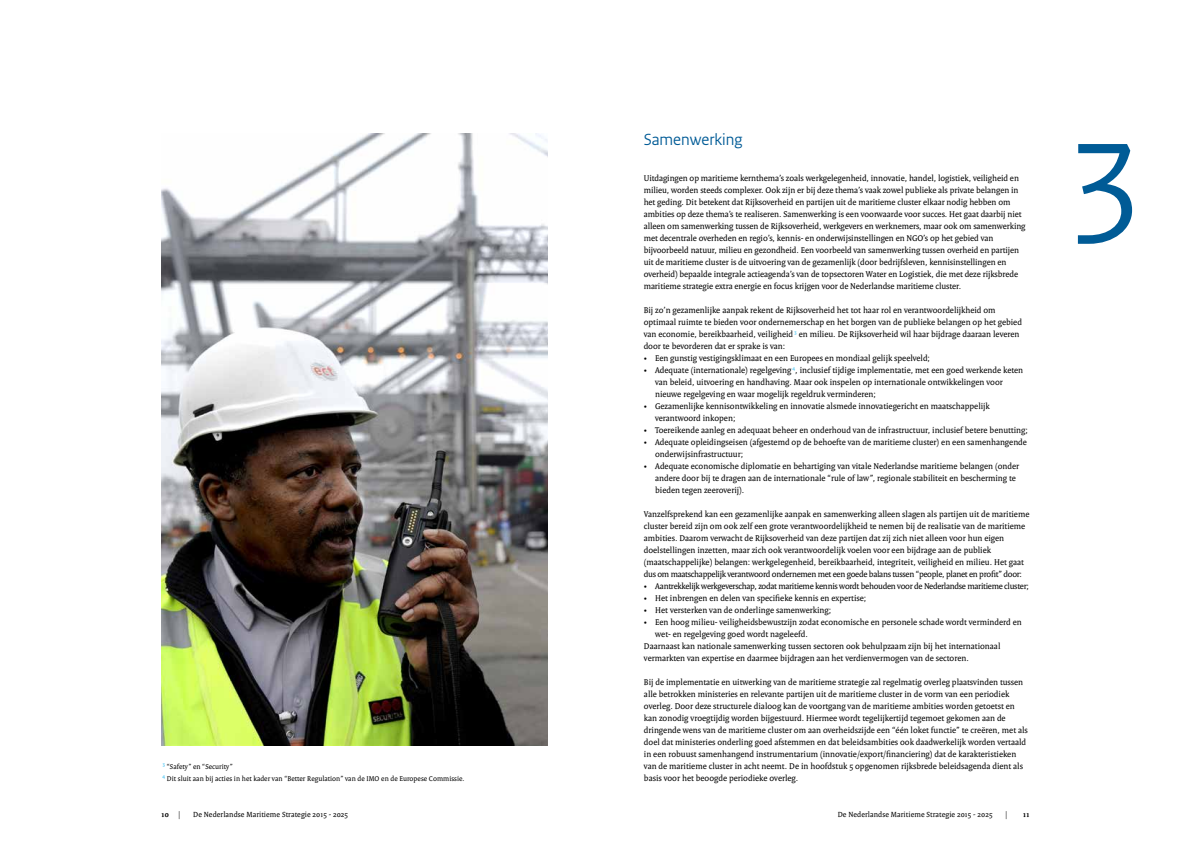
<style>
.page{position:relative;width:1191px;height:842px;background:#fff}
.page>*{position:absolute;margin:0;border:0;box-sizing:border-box;transform-origin:0 0}
.t1{font:150px "Rijksoverheid Sans";color:#005b96}
.t2{font:17px "Rijksoverheid Sans";color:#005b96}
.t3{font:9px/12px "Rijksoverheid Serif";color:#000}
.t4{font:9px "Rijksoverheid Serif";letter-spacing:-.03em;color:#000}
.t5{font:8px "Rijksoverheid Serif";letter-spacing:.01em;color:#000}
.t6{font:700 8px "Rijksoverheid Serif";color:#000}
.t7{font:7.5px/12px "Rijksoverheid Serif";letter-spacing:.005em;color:#000}
.s1{font-weight:400}
</style>
<div class="page">
<img style="left:162px;top:133px;width:385px;height:612px">
<p class="t7" style="left:163px;top:761px;width:303px"><sup>3</sup> “Safety” en “Security”<br><sup>4</sup> Dit sluit aan bij acties in het kader van “Better Regulation” van de IMO en de Europese Commissie.</p>
<h2 class="t2" style="left:643px;top:130px;width:100px">Samenwerking</h2>
<p class="t3" style="left:643px;top:172px;width:383px">Uitdagingen op maritieme kernthema’s zoals werkgelegenheid, innovatie, handel, logistiek, veiligheid en milieu, worden steeds complexer. Ook zijn er bij deze thema’s vaak zowel publieke als private belangen in het geding. Dit betekent dat Rijksoverheid en partijen uit de maritieme cluster elkaar nodig hebben om ambities op deze thema’s te realiseren. Samenwerking is een voorwaarde voor succes. Het gaat daarbij niet alleen om samenwerking tussen de Rijksoverheid, werkgevers en werknemers, maar ook om samenwerking met decentrale overheden en regio’s, kennis- en onderwijsinstellingen en NGO’s op het gebied van bijvoorbeeld natuur, milieu en gezondheid. Een voorbeeld van samenwerking tussen overheid en partijen uit de maritieme cluster is de uitvoering van de gezamenlijk (door bedrijfsleven, kennisinstellingen en overheid) bepaalde integrale actieagenda’s van de topsectoren Water en Logistiek, die met deze rijksbrede maritieme strategie extra energie en focus krijgen voor de Nederlandse maritieme cluster.</p>
<p class="t3" style="left:643px;top:304px;width:380px">Bij zo’n gezamenlijke aanpak rekent de Rijksoverheid het tot haar rol en verantwoordelijkheid om optimaal ruimte te bieden voor ondernemerschap en het borgen van de publieke belangen op het gebied van economie, bereikbaarheid, veiligheid <sup>3</sup> en milieu. De Rijksoverheid wil haar bijdrage daaraan leveren door te bevorderen dat er sprake is van:</p>
<p class="t3" style="left:643px;top:352px;width:288px">• Een gunstig vestigingsklimaat en een Europees en mondiaal gelijk speelveld;</p>
<p class="t3" style="left:655px;top:364px;width:370px;text-indent:-11px">• Adequate (internationale) regelgeving <sup>4</sup>, inclusief tijdige implementatie, met een goed werkende keten van beleid, uitvoering en handhaving. Maar ook inspelen op internationale ontwikkelingen voor nieuwe regelgeving en waar mogelijk regeldruk verminderen;</p>
<p class="t3" style="left:655px;top:400px;width:336px;text-indent:-11px">• Gezamenlijke kennisontwikkeling en innovatie alsmede innovatiegericht en maatschappelijk verantwoord inkopen;</p>
<p class="t3" style="left:643px;top:424px;width:386px">• Toereikende aanleg en adequaat beheer en onderhoud van de infrastructuur, inclusief betere benutting;</p>
<p class="t3" style="left:655px;top:436px;width:373px;text-indent:-11px">• Adequate opleidingseisen (afgestemd op de behoefte van de maritieme cluster) en een samenhangende onderwijsinfrastructuur;</p>
<p class="t3" style="left:655px;top:460px;width:365px;text-indent:-11px">• Adequate economische diplomatie en behartiging van vitale Nederlandse maritieme belangen (onder andere door bij te dragen aan de internationale “rule of law”, regionale stabiliteit en bescherming te bieden tegen zeeroverij).</p>
<p class="t3" style="left:644px;top:508px;width:387px">Vanzelfsprekend kan een gezamenlijke aanpak en samenwerking alleen slagen als partijen uit de maritieme cluster bereid zijn om ook zelf een grote verantwoordelijkheid te nemen bij de realisatie van de maritieme ambities. Daarom verwacht de Rijksoverheid van deze partijen dat zij zich niet alleen voor hun eigen doelstellingen inzetten, maar zich ook verantwoordelijk voelen voor een bijdrage aan de publiek (maatschappelijke) belangen: werkgelegenheid, bereikbaarheid, integriteit, veiligheid en milieu. Het gaat dus om maatschappelijk verantwoord ondernemen met een goede balans tussen “people, planet en profit” door:</p>
<p class="t4" style="left:644px;top:581px;width:386px">• Aantrekkelijk werkgeverschap, zodat maritieme kennis wordt behouden voor de Nederlandse maritieme cluster;</p>
<p class="t3" style="left:644px;top:592px;width:224px">• Het inbrengen en delen van specifieke kennis en expertise;</p>
<p class="t3" style="left:644px;top:604px;width:189px">• Het versterken van de onderlinge samenwerking;</p>
<p class="t3" style="left:644px;top:616px;width:379px">• Een hoog milieu- veiligheidsbewustzijn zodat economische en personele schade wordt verminderd en</p>
<p class="t3" style="left:655px;top:628px;width:154px">wet- en regelgeving goed wordt nageleefd.</p>
<p class="t3" style="left:644px;top:640px;width:358px">Daarnaast kan nationale samenwerking tussen sectoren ook behulpzaam zijn bij het internationaal</p>
<p class="t3" style="left:644px;top:652px;width:326px">vermarkten van expertise en daarmee bijdragen aan het verdienvermogen van de sectoren.</p>
<p class="t3" style="left:644px;top:676px;width:385px">Bij de implementatie en uitwerking van de maritieme strategie zal regelmatig overleg plaatsvinden tussen alle betrokken ministeries en relevante partijen uit de maritieme cluster in de vorm van een periodiek overleg. Door deze structurele dialoog kan de voortgang van de maritieme ambities worden getoetst en kan zonodig vroegtijdig worden bijgestuurd. Hiermee wordt tegelijkertijd tegemoet gekomen aan de dringende wens van de maritieme cluster om aan overheidszijde een “één loket functie” te creëren, met als doel dat ministeries onderling goed afstemmen en dat beleidsambities ook daadwerkelijk worden vertaald in een robuust samenhangend instrumentarium (innovatie/export/financiering) dat de karakteristieken van de maritieme cluster in acht neemt. De in hoofdstuk 5 opgenomen rijksbrede beleidsagenda dient als basis voor het beoogde periodieke overleg.</p>
<p class="t6" style="left:162px;top:810px;width:20px">10 <span class="s1">|</span></p>
<p class="t5" style="left:193px;top:810px;width:156px">De Nederlandse Maritieme Strategie 2015 - 2025</p>
<p class="t5" style="left:837px;top:810px;width:156px">De Nederlandse Maritieme Strategie 2015 - 2025</p>
<p class="t5" style="left:1005px;top:810px;width:4px">|</p>
<p class="t6" style="left:1023px;top:810px;width:8px">11</p>
<h1 class="t1" style="left:1066px;top:82px;width:78px">3</h1>
</div>
